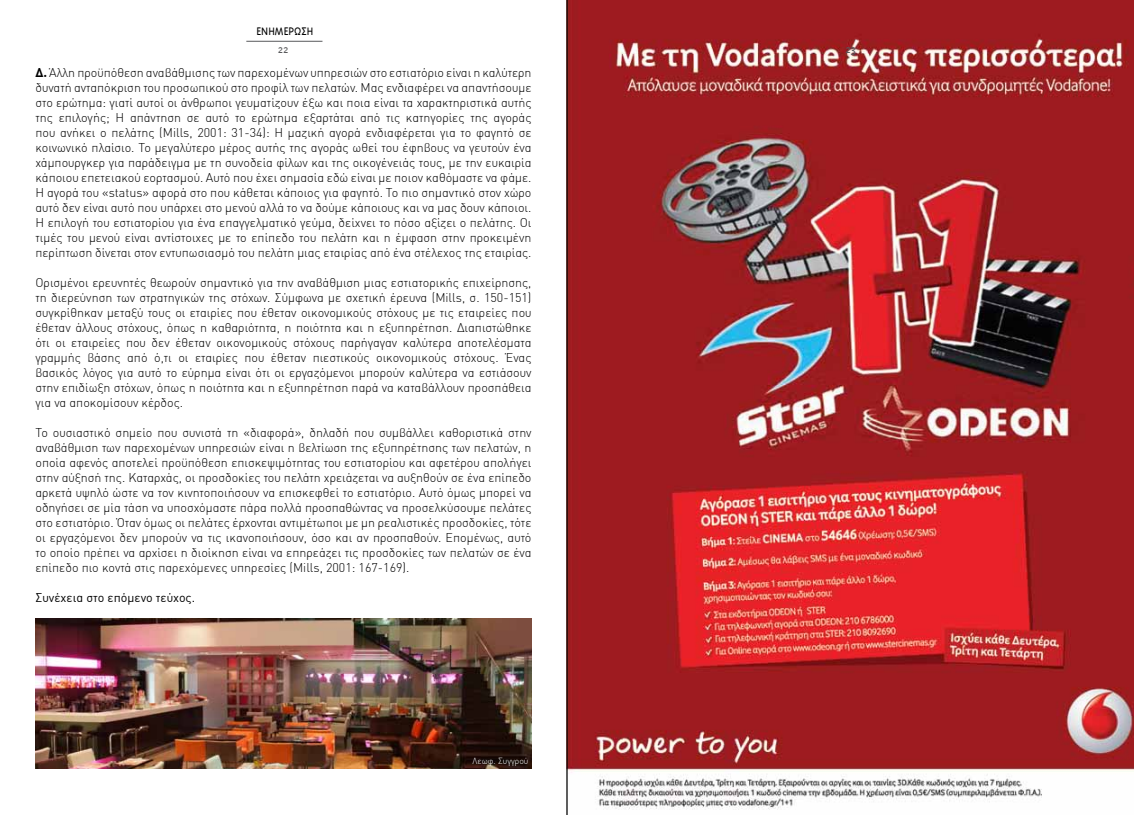
<style>
.page{position:relative;width:1134px;height:815px;background:#fff}
.page>*{position:absolute;margin:0;border:0;box-sizing:border-box;transform-origin:0 0}
.t1{font:300 12.5px/15px "DIN Greek";color:#000;text-align:justify}
.t2{font:12.5px "DIN Greek";color:#000}
.t3{font:300 12.5px "Triplex Greek";color:#000}
.t4{font:300 12.5px "Triplex Greek";color:#58595b}
.t5{font:300 8.75px "DIN Greek";color:#fff}
.s1{font-family:"DIN Greek Bold Alternate";font-weight:400}
</style>
<div class="page">
<img style="left:568px;top:0;width:566px;height:810px">
<img style="left:35px;top:618px;width:497px;height:151px">
<hr style="left:246px;top:41px;width:76px;height:1px;background:#58595b">
<hr style="left:566px;top:0;width:2px;height:815px;background:#000">
<p class="t3" style="left:256px;top:24px;width:58px">ΕΝΗΜΕΡΩΣΗ</p>
<p class="t4" style="left:278px;top:43px;width:12px">22</p>
<p class="t4" style="left:845px;top:43px;width:12px">23</p>
<p class="t1" style="left:35px;top:65px;width:498px"><span class="s1">Δ.</span> Άλλη προϋπόθεση αναβάθμισης των παρεχομένων υπηρεσιών στο εστιατόριο είναι η καλύτερη δυνατή ανταπόκριση του προσωπικού στο προφίλ των πελατών. Μας ενδιαφέρει να απαντήσουμε στο ερώτημα: γιατί αυτοί οι άνθρωποι γευματίζουν έξω και ποια είναι τα χαρακτηριστικά αυτής της επιλογής; Η απάντηση σε αυτό το ερώτημα εξαρτάται από τις κατηγορίες της αγοράς που ανήκει ο πελάτης (Mills, 2001: 31-34): Η μαζική αγορά ενδιαφέρεται για το φαγητό σε κοινωνικό πλαίσιο. Το μεγαλύτερο μέρος αυτής της αγοράς ωθεί του έφηβους να γευτούν ένα χάμπουργκερ για παράδειγμα με τη συνοδεία φίλων και της οικογένειάς τους, με την ευκαιρία κάποιου επετειακού εορτασμού. Αυτό που έχει σημασία εδώ είναι με ποιον καθόμαστε να φάμε.<br>Η αγορά του «status» αφορά στο που κάθεται κάποιος για φαγητό. Το πιο σημαντικό στον χώρο αυτό δεν είναι αυτό που υπάρχει στο μενού αλλά το να δούμε κάποιους και να μας δουν κάποιοι.<br>Η επιλογή του εστιατορίου για ένα επαγγελματικό γεύμα, δείχνει το πόσο αξίζει ο πελάτης. Οι τιμές του μενού είναι αντίστοιχες με το επίπεδο του πελάτη και η έμφαση στην προκειμένη περίπτωση δίνεται στον εντυπωσιασμό του πελάτη μιας εταιρίας από ένα στέλεχος της εταιρίας.</p>
<p class="t1" style="left:35px;top:275px;width:498px">Ορισμένοι ερευνητές θεωρούν σημαντικό για την αναβάθμιση μιας εστιατορικής επιχείρησης, τη διερεύνηση των στρατηγικών της στόχων. Σύμφωνα με σχετική έρευνα (Mills, σ. 150-151) συγκρίθηκαν μεταξύ τους οι εταιρίες που έθεταν οικονομικούς στόχους με τις εταιρείες που έθεταν άλλους στόχους, όπως η καθαριότητα, η ποιότητα και η εξυπηρέτηση. Διαπιστώθηκε ότι οι εταιρείες που δεν έθεταν οικονομικούς στόχους παρήγαγαν καλύτερα αποτελέσματα γραμμής βάσης από ό,τι οι εταιρίες που έθεταν πιεστικούς οικονομικούς στόχους. Ένας βασικός λόγος για αυτό το εύρημα είναι ότι οι εργαζόμενοι μπορούν καλύτερα να εστιάσουν στην επιδίωξη στόχων, όπως η ποιότητα και η εξυπηρέτηση παρά να καταβάλλουν προσπάθεια για να αποκομίσουν κέρδος.</p>
<p class="t1" style="left:35px;top:425px;width:498px">Το ουσιαστικό σημείο που συνιστά τη «διαφορά», δηλαδή που συμβάλλει καθοριστικά στην αναβάθμιση των παρεχομένων υπηρεσιών είναι η βελτίωση της εξυπηρέτησης των πελατών, η οποία αφενός αποτελεί προϋπόθεση επισκεψιμότητας του εστιατορίου και αφετέρου απολήγει στην αύξησή της. Καταρχάς, οι προσδοκίες του πελάτη χρειάζεται να αυξηθούν σε ένα επίπεδο αρκετά υψηλό ώστε να τον κινητοποιήσουν να επισκεφθεί το εστιατόριο. Αυτό όμως μπορεί να οδηγήσει σε μία τάση να υποσχόμαστε πάρα πολλά προσπαθώντας να προσελκύσουμε πελάτες στο εστιατόριο. Όταν όμως οι πελάτες έρχονται αντιμέτωποι με μη ρεαλιστικές προσδοκίες, τότε οι εργαζόμενοι δεν μπορούν να τις ικανοποιήσουν, όσο και αν προσπαθούν. Επομένως, αυτό το οποίο πρέπει να αρχίσει η διοίκηση είναι να επηρεάζει τις προσδοκίες των πελατών σε ένα επίπεδο πιο κοντά στις παρεχόμενες υπηρεσίες (Mills, 2001: 167-169).</p>
<p class="t2" style="left:35px;top:590px;width:161px">Συνέχεια στο επόμενο τεύχος.</p>
<p class="t5" style="left:472px;top:756px;width:57px">Λεωφ. Συγγρού</p>
</div>
